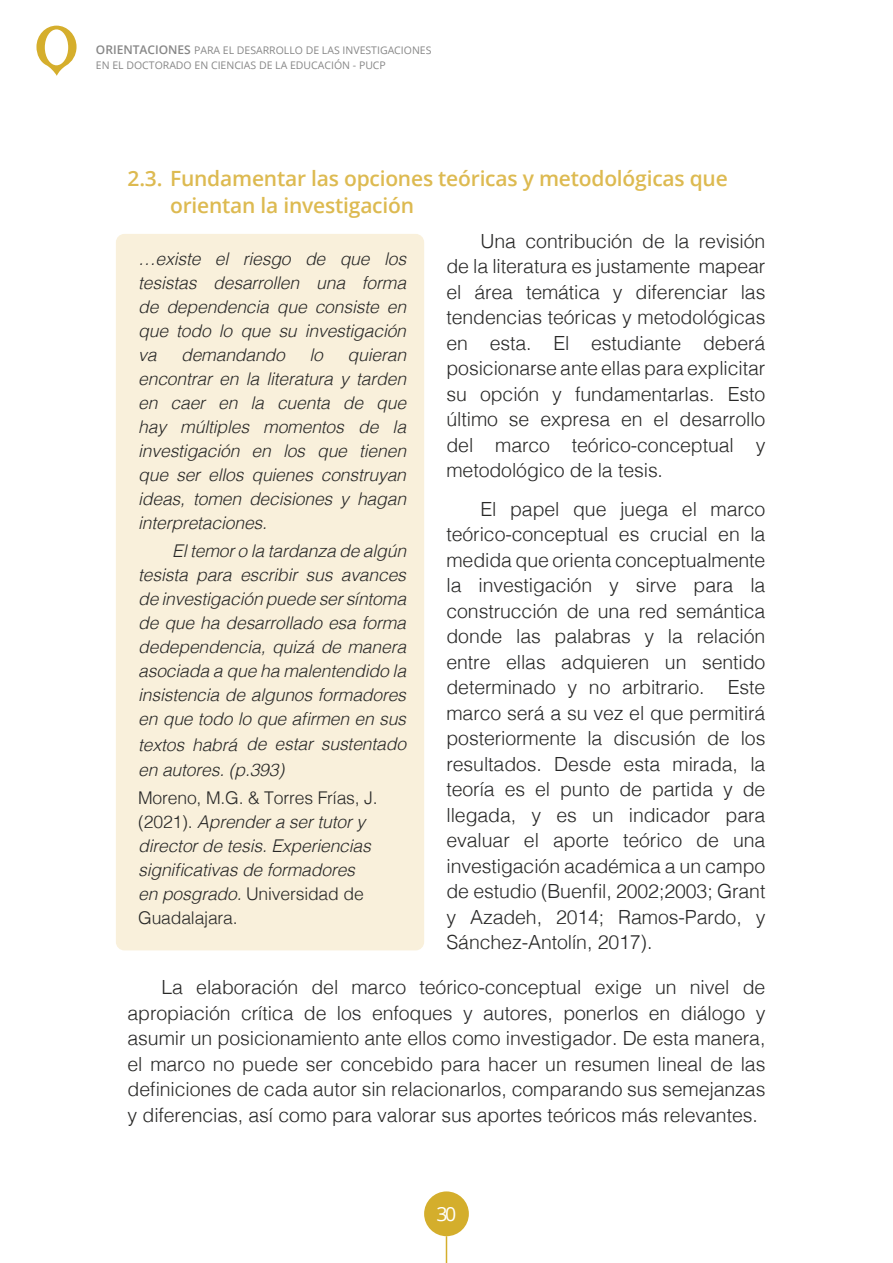
<style>
.page{position:relative;width:893px;height:1263px;background:#fff}
.page>*{position:absolute;margin:0;border:0;box-sizing:border-box;transform-origin:0 0}
.t1{font:600 21px/27px "Open Sans";letter-spacing:-.01em;color:#ddba51}
.t2{font:300 19.5px/25.5px "Helvetica";letter-spacing:-.005em;color:#282827;text-align:justify}
.t3{font:19.5px "Open Sans";color:#fff}
.t4{font:italic 300 17.55px/24px "Helvetica";letter-spacing:-.01em;color:#282827;text-align:justify}
.t5{font:10.5px/15px "Open Sans";color:#878787}
.s1{font-weight:600;font-size:12px}
.s2{font-style:normal}
</style>
<div class="page">
<div style="left:424px;top:1191px;width:45px;height:45px;background:#d4ae2c;border-radius:50%"></div>
<svg style="left:446px;top:1236px;width:1px;height:27px"></svg>
<svg style="left:36px;top:26px;width:41px;height:50px"></svg>
<div style="left:116px;top:234px;width:308px;height:716px;background:#f9f0db;border-radius:9px"></div>
<p class="t5" style="left:96px;top:42px;width:337px"><span class="s1">ORIENTACIONES</span> PARA EL DESARROLLO DE LAS INVESTIGACIONES<br>EN EL DOCTORADO EN CIENCIAS DE LA EDUCACIÓN - PUCP</p>
<p class="t1" style="left:170px;top:165px;width:559px;text-indent:-43px">2.3. Fundamentar las opciones teóricas y metodológicas que orientan la investigación</p>
<p class="t4" style="left:138px;top:245px;width:269px">…existe el riesgo de que los tesistas desarrollen una forma de dependencia que consiste en que todo lo que su investigación va</p>
<p class="t2" style="left:446px;top:227px;width:320px;text-indent:34px">Una contribución de la revisión de la literatura es justamente mapear el área temática y diferenciar las tendencias teóricas y metodológicas en esta. El estudiante deberá posicionarse ante ellas para explicitar su opción y fundamentarlas. Esto último se expresa en el desarrollo del marco teórico-conceptual y metodológico de la tesis.</p>
<p class="t2" style="left:446px;top:495px;width:320px;text-indent:34px">El papel que juega el marco teórico-conceptual es crucial en la medida que orienta conceptualmente la investigación y sirve para la construcción de una red semántica donde las palabras y la relación entre ellas adquieren un sentido determinado y no arbitrario. Este marco será a su vez el que permitirá posteriormente la discusión de los resultados. Desde esta mirada, la teoría es el punto de partida y de llegada, y es un indicador para evaluar el aporte teórico de una investigación académica a un campo de estudio (Buenfil, 2002;2003; Grant y Azadeh, 2014; Ramos-Pardo, y Sánchez-Antolín, 2017).</p>
<p class="t2" style="left:128px;top:973px;width:639px;text-indent:34px">La elaboración del marco teórico-conceptual exige un nivel de apropiación crítica de los enfoques y autores, ponerlos en diálogo y asumir un posicionamiento ante ellos como investigador. De esta manera, el marco no puede ser concebido para hacer un resumen lineal de las definiciones de cada autor sin relacionarlos, comparando sus semejanzas y diferencias, así como para valorar sus aportes teóricos más relevantes.</p>
<p class="t4" style="left:138px;top:341px;width:269px;text-indent:209px">quieran encontrar en la literatura y tarden en caer en la cuenta de que hay múltiples momentos de la investigación en los que tienen que ser ellos quienes construyan ideas, tomen decisiones y hagan interpretaciones.</p>
<p class="t4" style="left:138px;top:537px;width:269px;text-indent:34px">El temor o la tardanza de algún tesista para escribir sus avances de investigación puede ser síntoma de que ha desarrollado esa forma dedependencia, quizá de manera asociada a que ha malentendido la insistencia de algunos formadores en que todo lo que afirmen en sus textos habrá de estar sustentado en autores. (p.393)</p>
<p class="t4" style="left:138px;top:785px;width:241px;text-align:left"><span class="s2">Moreno, M.G. &amp; Torres Frías, J. (2021).</span> Aprender a ser tutor y director de tesis. Experiencias significativas de formadores en posgrado. <span class="s2">Universidad de<br>Guadalajara.</span></p>
<p class="t4" style="left:181px;top:341px;width:105px">demandando</p>
<p class="t4" style="left:310px;top:341px;width:15px">lo</p>
<p class="t3" style="left:437px;top:1200px;width:21px">30</p>
</div>
